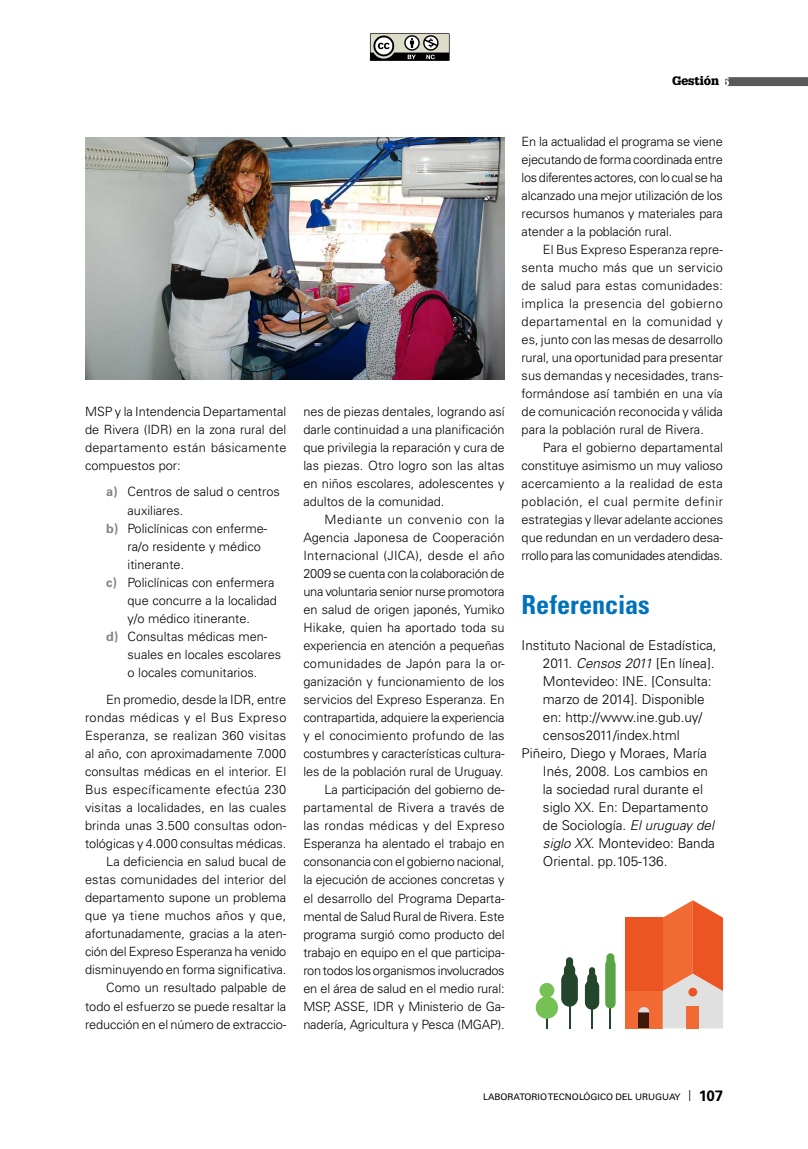
<style>
.page{position:relative;width:808px;height:1149px;background:#fff}
.page>*{position:absolute;margin:0;border:0;box-sizing:border-box;transform-origin:0 0}
.t1{font:700 condensed 26.25px "Univers LT Std";color:#0072bc}
.t2{font:300 13.5px "Univers LT Std";color:#000}
.t3{font:300 12.75px/18px "Univers LT Std";color:#000;text-align:justify}
.t4{font:900 12px "Glypha LT Std";color:#000}
.t5{font:9px "Univers LT Std";color:#000}
.s1{font-weight:700;color:#808285}
.s2{font-style:italic}
.s3{font-weight:300;font-stretch:ultra-condensed;font-size:15px}
.s4{font-weight:700;font-size:15px}
</style>
<div class="page">
<svg style="left:725px;top:77px;width:83px;height:9px"></svg>
<svg style="left:370px;top:33px;width:80px;height:28px;background:#85857e"></svg>
<img style="left:85px;top:137px;width:420px;height:243px">
<svg style="left:589px;top:966px;width:6px;height:22px"></svg>
<hr style="left:610px;top:987px;width:1px;height:41px;background:#23452b">
<hr style="left:591px;top:987px;width:2px;height:41px;background:#23452b">
<div style="left:625px;top:990px;width:38px;height:38px;background:#f26a33"></div>
<svg style="left:663px;top:900px;width:60px;height:128px;background:#eb9576"></svg>
<div style="left:686px;top:1005px;width:13px;height:23px;background:#f26a33"></div>
<div style="left:638px;top:1012px;width:11px;height:16px;background:#3d190a"></div>
<div style="left:625px;top:917px;width:38px;height:73px;background:#eb5524"></div>
<div style="left:688px;top:987px;width:9px;height:9px;background:#eb5524;border-radius:50%"></div>
<svg style="left:638px;top:1007px;width:11px;height:5px"></svg>
<div style="left:605px;top:959px;width:11px;height:49px;background:#59a545;border-radius:5px"></div>
<div style="left:606px;top:952px;width:8px;height:36px;background:#59a545;border-radius:4px"></div>
<div style="left:587px;top:972px;width:10px;height:34px;background:#23452b;border-radius:5px"></div>
<div style="left:585px;top:979px;width:14px;height:30px;background:#23452b;border-radius:7px"></div>
<hr style="left:546px;top:984px;width:1px;height:44px;background:#23452b">
<svg style="left:566px;top:956px;width:7px;height:25px"></svg>
<hr style="left:569px;top:980px;width:1px;height:48px;background:#23452b">
<div style="left:564px;top:963px;width:11px;height:40px;background:#23452b;border-radius:6px"></div>
<div style="left:561px;top:971px;width:17px;height:35px;background:#23452b;border-radius:8px"></div>
<div style="left:536px;top:996px;width:22px;height:22px;background:#76c153;border-radius:50%"></div>
<div style="left:539px;top:982px;width:15px;height:15px;background:#76c153;border-radius:50%"></div>
<p class="t4" style="left:672px;top:74px;width:49px">Gestión</p>
<p class="t3" style="left:85px;top:402px;width:203px">MSP y la Intendencia Departamental de Rivera (IDR) en la zona rural del departamento están básicamente compuestos por:</p>
<p class="t3" style="left:106px;top:483px;width:175px"><span class="s1">a)</span> Centros de salud o centros</p>
<p class="t3" style="left:128px;top:501px;width:57px">auxiliares.</p>
<p class="t3" style="left:106px;top:519px;width:163px"><span class="s1">b)</span> Policlínicas con enferme-</p>
<p class="t3" style="left:128px;top:537px;width:135px">ra/o residente y médico</p>
<p class="t3" style="left:128px;top:555px;width:58px">itinerante.</p>
<p class="t3" style="left:106px;top:573px;width:170px"><span class="s1">c)</span> Policlínicas con enfermera</p>
<p class="t3" style="left:128px;top:591px;width:151px">que concurre a la localidad</p>
<p class="t3" style="left:128px;top:609px;width:124px">y/o médico itinerante.</p>
<p class="t3" style="left:106px;top:627px;width:163px"><span class="s1">d)</span> Consultas médicas men-</p>
<p class="t3" style="left:128px;top:645px;width:155px">suales en locales escolares</p>
<p class="t3" style="left:128px;top:663px;width:131px">o locales comunitarios.</p>
<p class="t3" style="left:85px;top:690px;width:203px;text-align:right">En promedio, desde la IDR, entre rondas médicas y el Bus Expreso Esperanza, se realizan 360 visitas al año, con aproximadamente 7.000 consultas médicas en el interior. El Bus específicamente efectúa 230 visitas a localidades, en las cuales brinda unas 3.500 consultas odon&shy;tológicas y 4.000 consultas médicas.<br>La deficiencia en salud bucal de estas comunidades del interior del departamento supone un problema que ya tiene muchos años y que, afortunadamente, gracias a la aten&shy;ción del Expreso Esperanza ha venido disminuyendo en forma significativa.<br>Como un resultado palpable de todo el esfuerzo se puede resaltar la reducción en el número de extraccio-</p>
<p class="t3" style="left:303px;top:402px;width:203px">nes de piezas dentales, logrando así darle continuidad a una planificación que privilegia la reparación y cura de las piezas. Otro logro son las altas en niños escolares, adolescentes y adultos de la comunidad.</p>
<p class="t3" style="left:303px;top:510px;width:203px;text-align:right">Mediante un convenio con la Agencia Japonesa de Cooperación Internacional (JICA), desde el año 2009 se cuenta con la colaboración de una voluntaria senior nurse promotora en salud de origen japonés, Yumiko Hikake, quien ha aportado toda su experiencia en atención a pequeñas comunidades de Japón para la or&shy;ganización y funcionamiento de los servicios del Expreso Esperanza. En contrapartida, adquiere la experiencia y el conocimiento profundo de las costumbres y características cultura&shy;les de la población rural de Uruguay.<br>La participación del gobierno de&shy;partamental de Rivera a través de las rondas médicas y del Expreso Esperanza ha alentado el trabajo en consonancia con el gobierno nacional, la ejecución de acciones concretas y el desarrollo del Programa Departa&shy;mental de Salud Rural de Rivera. Este programa surgió como producto del trabajo en equipo en el que participa&shy;ron todos los organismos involucrados en el área de salud en el medio rural:<br>MSP, ASSE, IDR y Ministerio de Ga&shy;nadería, Agricultura y Pesca (MGAP).</p>
<p class="t3" style="left:522px;top:132px;width:203px">En la actualidad el programa se viene ejecutando de forma coordinada entre los diferentes actores, con lo cual se ha alcanzado una mejor utilización de los recursos humanos y materiales para atender a la población rural.</p>
<p class="t3" style="left:522px;top:240px;width:203px;text-indent:21px">El Bus Expreso Esperanza repre&shy;senta mucho más que un servicio de salud para estas comunidades: implica la presencia del gobierno departamental en la comunidad y es, junto con las mesas de desarrollo rural, una oportunidad para presentar sus demandas y necesidades, trans&shy;formándose así también en una vía de comunicación reconocida y válida para la población rural de Rivera.</p>
<p class="t3" style="left:522px;top:438px;width:203px;text-indent:21px">Para el gobierno departamental constituye asimismo un muy valioso acercamiento a la realidad de esta población, el cual permite definir estrategias y llevar adelante acciones que redundan en un verdadero desa&shy;rrollo para las comunidades atendidas.</p>
<h1 class="t1" style="left:522px;top:588px;width:130px">Referencias</h1>
<p class="t2" style="left:522px;top:637px;width:196px">Instituto Nacional de Estadística,</p>
<p class="t2" style="left:543px;top:655px;width:173px">2011. <span class="s2">Censos 2011</span> [En línea].</p>
<p class="t2" style="left:543px;top:673px;width:170px">Montevideo: INE. [Consulta:</p>
<p class="t2" style="left:543px;top:691px;width:163px">marzo de 2014]. Disponible</p>
<p class="t2" style="left:543px;top:709px;width:161px">en: http://www.ine.gub.uy/</p>
<p class="t2" style="left:543px;top:727px;width:138px">censos2011/index.html</p>
<p class="t2" style="left:522px;top:745px;width:187px">Piñeiro, Diego y Moraes, María</p>
<p class="t2" style="left:543px;top:763px;width:167px">Inés, 2008. Los cambios en</p>
<p class="t2" style="left:543px;top:781px;width:162px">la sociedad rural durante el</p>
<p class="t2" style="left:543px;top:799px;width:167px">siglo XX. En: Departamento</p>
<p class="t2" style="left:543px;top:817px;width:173px">de Sociología. <span class="s2">El uruguay del</span></p>
<p class="t2" style="left:543px;top:835px;width:174px"><span class="s2">siglo XX</span>. Montevideo: Banda</p>
<p class="t2" style="left:543px;top:853px;width:126px">Oriental. pp.105-136.</p>
<p class="t5" style="left:483px;top:1090px;width:241px">LABORATORIO TECNOLÓGICO DEL URUGUAY <span class="s3">|</span> <span class="s4">107</span></p>
</div>
